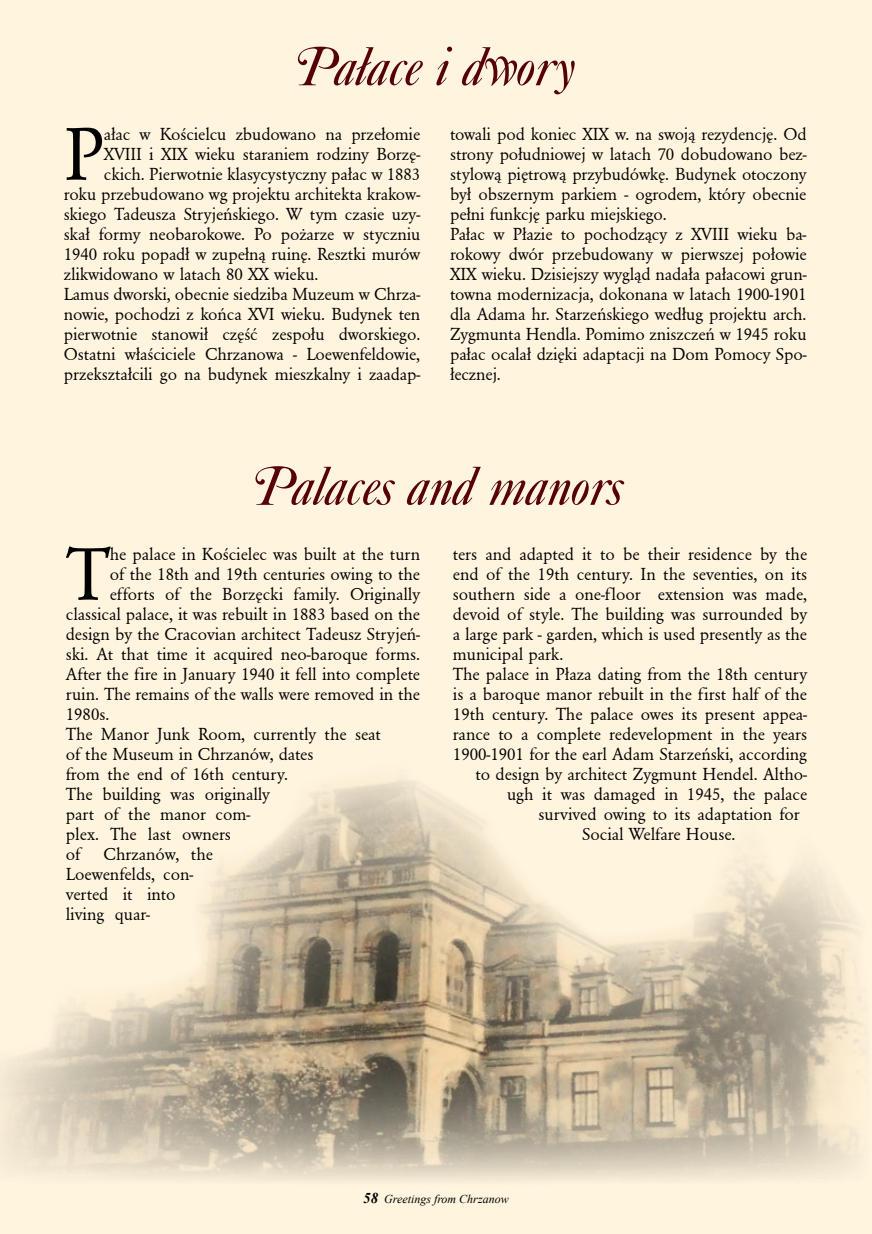
<style>
.page{position:relative;width:872px;height:1234px;background:#fff}
.page>*{position:absolute;margin:0;border:0;box-sizing:border-box;transform-origin:0 0}
.t1{font:78px "URW Garamond TCE";color:#000}
.t2{font:italic 57px "Caslon No 540 Swa DCE";color:#560007}
.t3{font:18px/20px "URW Garamond TCE";color:#000}
.t4{font:italic 12px "Times New Roman";color:#000}
.s1{font-weight:700;font-size:15px}
</style>
<div class="page">
<div style="left:0;top:0;width:872px;height:1233px;background:#fff4de"></div>
<img style="left:0;top:779px;width:865px;height:402px">
<h2 class="t2" style="left:294px;top:36px;width:283px">Pałace i dwory</h2>
<h1 class="t1" style="left:64px;top:109px;width:42px">P</h1>
<p class="t3" style="left:104px;top:124px;width:318px">ałac w Kościelcu zbudowano na przełomie</p>
<p class="t3" style="left:104px;top:144px;width:318px">XVIII i XIX wieku staraniem rodziny Borzę-</p>
<p class="t3" style="left:104px;top:164px;width:318px">ckich. Pierwotnie klasycystyczny pałac w 1883</p>
<p class="t3" style="left:64px;top:184px;width:358px">roku przebudowano wg projektu architekta krakow-</p>
<p class="t3" style="left:64px;top:204px;width:358px">skiego Tadeusza Stryjeńskiego. W tym czasie uzy-</p>
<p class="t3" style="left:64px;top:224px;width:358px">skał formy neobarokowe. Po pożarze w styczniu</p>
<p class="t3" style="left:64px;top:244px;width:358px">1940 roku popadł w zupełną ruinę. Resztki murów</p>
<p class="t3" style="left:64px;top:264px;width:256px">zlikwidowano w latach 80 XX wieku.</p>
<p class="t3" style="left:64px;top:284px;width:358px">Lamus dworski, obecnie siedziba Muzeum w Chrza-</p>
<p class="t3" style="left:64px;top:304px;width:358px">nowie, pochodzi z końca XVI wieku. Budynek ten</p>
<p class="t3" style="left:64px;top:324px;width:358px">pierwotnie stanowił część zespołu dworskiego.</p>
<p class="t3" style="left:64px;top:344px;width:358px">Ostatni właściciele Chrzanowa - Loewenfeldowie,</p>
<p class="t3" style="left:64px;top:364px;width:358px">przekształcili go na budynek mieszkalny i zaadap-</p>
<p class="t3" style="left:450px;top:124px;width:358px">towali pod koniec XIX w. na swoją rezydencję. Od strony południowej w latach 70 dobudowano bez&shy;stylową piętrową przybudówkę. Budynek otoczony był obszernym parkiem - ogrodem, który obecnie pełni funkcję parku miejskiego.<br>Pałac w Płazie to pochodzący z XVIII wieku ba&shy;rokowy dwór przebudowany w pierwszej połowie XIX wieku. Dzisiejszy wygląd nadała pałacowi grun&shy;towna modernizacja, dokonana w latach 1900-1901 dla Adama hr. Starzeńskiego według projektu arch.<br>Zygmunta Hendla. Pomimo zniszczeń w 1945 roku pałac ocalał dzięki adaptacji na Dom Pomocy Spo&shy;łecznej.</p>
<h2 class="t2" style="left:251px;top:456px;width:373px">Palaces and manors</h2>
<h1 class="t1" style="left:66px;top:528px;width:45px">T</h1>
<p class="t3" style="left:110px;top:544px;width:312px">he palace in Kościelec was built at the turn</p>
<p class="t3" style="left:110px;top:564px;width:312px">of the 18th and 19th centuries owing to the</p>
<p class="t3" style="left:110px;top:584px;width:312px">efforts of the Borzęcki family. Originally</p>
<p class="t3" style="left:66px;top:604px;width:356px">classical palace, it was rebuilt in 1883 based on the</p>
<p class="t3" style="left:66px;top:624px;width:356px">design by the Cracovian architect Tadeusz Stryjeń-</p>
<p class="t3" style="left:66px;top:644px;width:356px">ski. At that time it acquired neo-baroque forms.</p>
<p class="t3" style="left:66px;top:664px;width:356px">After the fire in January 1940 it fell into complete</p>
<p class="t3" style="left:66px;top:684px;width:356px">ruin. The remains of the walls were removed in the</p>
<p class="t3" style="left:66px;top:703px;width:45px">1980s.</p>
<p class="t3" style="left:66px;top:723px;width:317px">The Manor Junk Room, currently the seat</p>
<p class="t3" style="left:66px;top:743px;width:249px">of the Museum in Chrzanów, dates</p>
<p class="t3" style="left:66px;top:763px;width:224px">from the end of 16th century.</p>
<p class="t3" style="left:66px;top:783px;width:206px">The building was originally</p>
<p class="t3" style="left:66px;top:803px;width:186px">part of the manor com-</p>
<p class="t3" style="left:66px;top:823px;width:167px">plex. The last owners</p>
<p class="t3" style="left:66px;top:843px;width:16px">of</p>
<p class="t3" style="left:66px;top:843px;width:149px;text-indent:38px">Chrzanów, the<br>Loewenfelds, con&shy;verted it into living quar-</p>
<p class="t3" style="left:453px;top:544px;width:356px">ters and adapted it to be their residence by the</p>
<p class="t3" style="left:453px;top:564px;width:356px">end of the 19th century. In the seventies, on its</p>
<p class="t3" style="left:453px;top:584px;width:356px">southern side a one-floor extension was made,</p>
<p class="t3" style="left:453px;top:604px;width:356px">devoid of style. The building was surrounded by</p>
<p class="t3" style="left:453px;top:623px;width:356px">a large park - garden, which is used presently as the</p>
<p class="t3" style="left:453px;top:643px;width:112px">municipal park.</p>
<p class="t3" style="left:453px;top:663px;width:356px">The palace in Płaza dating from the 18th century</p>
<p class="t3" style="left:453px;top:683px;width:356px">is a baroque manor rebuilt in the first half of the</p>
<p class="t3" style="left:453px;top:703px;width:356px">19th century. The palace owes its present appea-</p>
<p class="t3" style="left:453px;top:723px;width:356px">rance to a complete redevelopment in the years</p>
<p class="t3" style="left:453px;top:743px;width:356px">1900-1901 for the earl Adam Starzeński, according</p>
<p class="t3" style="left:475px;top:763px;width:333px">to design by architect Zygmunt Hendel. Altho-</p>
<p class="t3" style="left:507px;top:783px;width:302px">ugh it was damaged in 1945, the palace</p>
<p class="t3" style="left:538px;top:803px;width:262px">survived owing to its adaptation for</p>
<p class="t3" style="left:582px;top:823px;width:155px">Social Welfare House.</p>
<p class="t4" style="left:363px;top:1190px;width:147px"><span class="s1">58</span> Greetings from Chrzanow</p>
</div>
